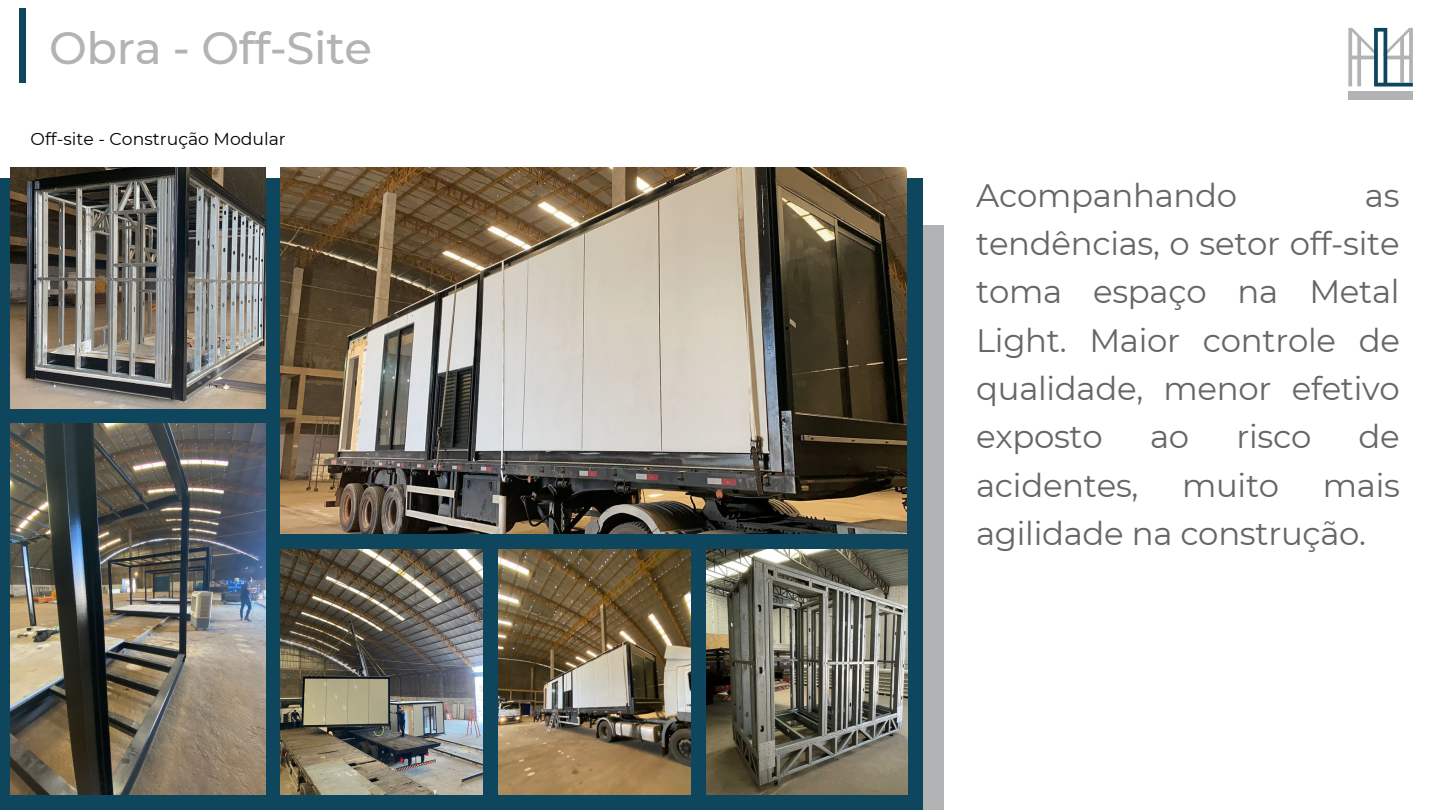
<style>
.page{position:relative;width:1440px;height:810px;background:#fff}
.page>*{position:absolute;margin:0;border:0;box-sizing:border-box;transform-origin:0 0}
.t1{font:500 45px "Montserrat";letter-spacing:-.01em;color:#b1b3b4}
.t2{font:32.4px/48.4px "Montserrat";letter-spacing:-.01em;color:#666;text-align:justify}
.t3{font:17.25px "Montserrat";color:#000}
</style>
<div class="page">
<div style="left:19px;top:8px;width:7px;height:75px;background:#0e465e"></div>
<div style="left:1348px;top:92px;width:65px;height:8px;background:#b1b3b4"></div>
<svg style="left:1348px;top:28px;width:65px;height:59px"></svg>
<div style="left:922px;top:225px;width:22px;height:585px;background:#b1b3b4"></div>
<div style="left:0;top:179px;width:922px;height:631px;background:#0e465e"></div>
<img style="left:11px;top:168px;width:254px;height:240px">
<img style="left:11px;top:424px;width:254px;height:370px">
<img style="left:281px;top:168px;width:626px;height:366px">
<img style="left:281px;top:550px;width:202px;height:245px">
<img style="left:499px;top:550px;width:192px;height:245px">
<img style="left:707px;top:550px;width:200px;height:245px">
<p class="t1" style="left:49px;top:21px;width:325px">Obra - Off-Site</p>
<p class="t3" style="left:31px;top:128px;width:257px">Off-site - Construção Modular</p>
<p class="t2" style="left:976px;top:171px;width:263px">Acompanhando</p>
<p class="t2" style="left:976px;top:171px;width:425px;text-indent:389px">as tendências, o setor off-site toma espaço na Metal Light. Maior controle de qualidade, menor efetivo exposto</p>
<p class="t2" style="left:1150px;top:413px;width:41px">ao</p>
<p class="t2" style="left:1236px;top:413px;width:76px">risco</p>
<p class="t2" style="left:1359px;top:413px;width:43px">de</p>
<p class="t2" style="left:976px;top:461px;width:164px">acidentes,</p>
<p class="t2" style="left:1182px;top:461px;width:99px">muito</p>
<p class="t2" style="left:976px;top:461px;width:425px;text-indent:347px">mais agilidade na construção.</p>
</div>
